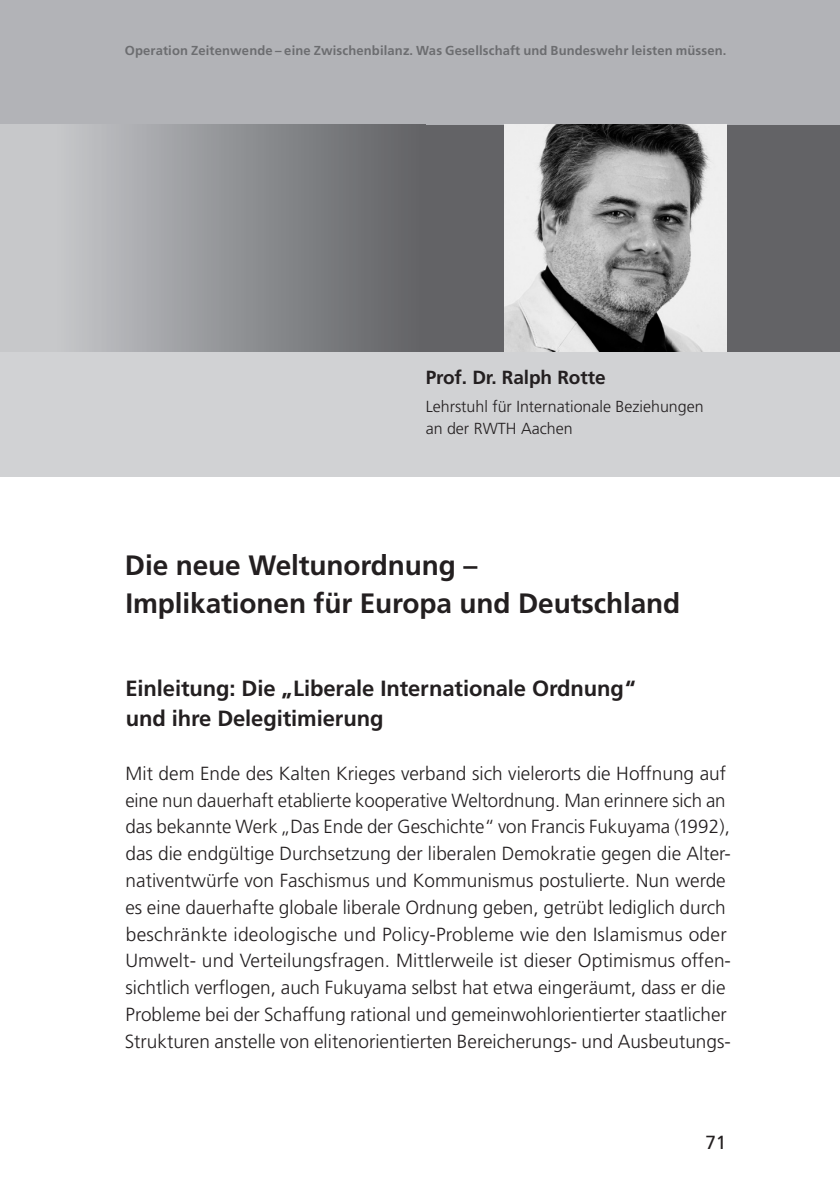
<style>
.page{position:relative;width:840px;height:1191px;background:#fff}
.page>*{position:absolute;margin:0;border:0;box-sizing:border-box;transform-origin:0 0}
.t1{font:700 28px/38px "Frutiger LT Std";letter-spacing:-.005em;color:#231f20}
.t2{font:700 22px/30px "Frutiger LT Std";letter-spacing:-.005em;color:#231f20}
.t3{font:300 19px/26.8px "Frutiger LT Std";color:#231f20}
.t4{font:700 19px "Frutiger LT Std";letter-spacing:-.005em;color:#231f20}
.t5{font:19px "Frutiger LT Std";color:#231f20}
.t6{font:300 16px/22px "Frutiger LT Std";color:#231f20}
.t7{font:700 13px "Frutiger LT Std";letter-spacing:.01em;color:#6c6d70}
</style>
<div class="page">
<div style="left:425px;top:125px;width:414px;height:226px;background:#636366"></div>
<div style="left:0;top:0;width:839px;height:125px;background:#b2b3b7"></div>
<div style="left:0;top:125px;width:425px;height:226px;background:linear-gradient(to right,#d1d2d5,#606164)"></div>
<img style="left:504px;top:125px;width:222px;height:226px">
<div style="left:0;top:351px;width:839px;height:125px;background:#d1d2d4"></div>
<p class="t7" style="left:125px;top:43px;width:602px">Operation Zeitenwende – eine Zwischenbilanz. Was Gesellschaft und Bundeswehr leisten müssen.</p>
<p class="t4" style="left:425px;top:366px;width:181px">Prof. Dr. Ralph Rotte</p>
<p class="t6" style="left:425px;top:396px;width:279px">Lehrstuhl für Internationale Beziehungen an der RWTH Aachen</p>
<h1 class="t1" style="left:125px;top:546px;width:556px">Die neue Weltunordnung –<br>Implikationen für Europa und Deutschland</h1>
<p class="t2" style="left:125px;top:673px;width:511px">Einleitung: Die „Liberale Internationale Ordnung“ und ihre Delegitimierung</p>
<p class="t3" style="left:125px;top:760px;width:607px">Mit dem Ende des Kalten Krieges verband sich vielerorts die Hoffnung auf eine nun dauerhaft etablierte kooperative Weltordnung. Man erinnere sich an das bekannte Werk „Das Ende der Geschichte“ von Francis Fukuyama (1992), das die endgültige Durchsetzung der liberalen Demokratie gegen die Alter&shy;nativentwürfe von Faschismus und Kommunismus postulierte. Nun werde es eine dauerhafte globale liberale Ordnung geben, getrübt lediglich durch beschränkte ideologische und Policy-Probleme wie den Islamismus oder Umwelt- und Verteilungsfragen. Mittlerweile ist dieser Optimismus offen&shy;sichtlich verflogen, auch Fukuyama selbst hat etwa eingeräumt, dass er die Probleme bei der Schaffung rational und gemeinwohlorientierter staatlicher Strukturen anstelle von elitenorientierten Bereicherungs- und Ausbeutungs-</p>
<p class="t5" style="left:705px;top:1130px;width:23px">71</p>
</div>
